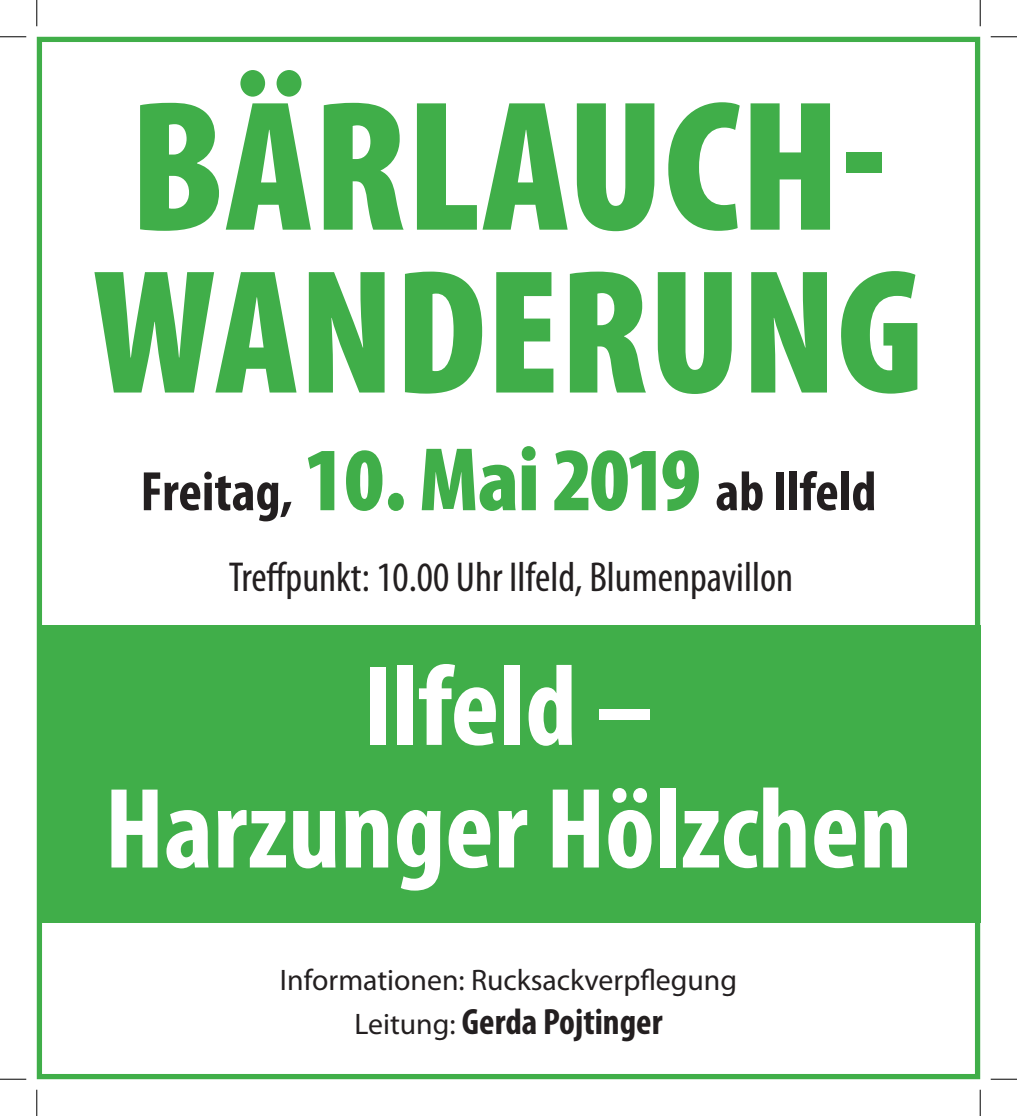
<style>
.page{position:relative;width:1017px;height:1116px;background:#fff}
.page>*{position:absolute;margin:0;border:0;box-sizing:border-box;transform-origin:0 0}
.t1{font:900 condensed 187.25px "Myriad Pro";color:#40ae49}
.t2{font:900 condensed 178.5px "Myriad Pro";color:#40ae49}
.t3{font:700 condensed 115.5px/122.5px "Myriad Pro";color:#fff;text-align:center}
.t4{font:700 condensed 56px "Myriad Pro";color:#231f20}
.t5{font:condensed 42px "Myriad Pro";color:#231f20}
.t6{font:700 condensed 36.75px "Myriad Pro";color:#231f20}
.t7{font:29.75px "Myriad Pro";color:#231f20}
.s1{font-weight:900;font-size:91px;color:#40ae49}
.s2{font-weight:400;font-stretch:normal;font-size:29.75px}
</style>
<div class="page">
<div style="left:37px;top:625px;width:942px;height:297px;background:#40ae49"></div>
<div style="left:37px;top:37px;width:942px;height:1041px;border:5px solid #40ae49"></div>
<svg style="left:0;top:36px;width:26px;height:1px"></svg>
<svg style="left:990px;top:36px;width:26px;height:1px"></svg>
<svg style="left:0;top:1078px;width:26px;height:1px"></svg>
<svg style="left:990px;top:1078px;width:26px;height:1px"></svg>
<svg style="left:36px;top:0;width:1px;height:26px"></svg>
<svg style="left:36px;top:1089px;width:1px;height:26px"></svg>
<svg style="left:979px;top:0;width:1px;height:26px"></svg>
<svg style="left:979px;top:1089px;width:1px;height:26px"></svg>
<h1 class="t1" style="left:129px;top:47px;width:759px">BÄRLAUCH-</h1>
<h2 class="t2" style="left:93px;top:218px;width:832px">WANDERUNG</h2>
<h3 class="t4" style="left:140px;top:456px;width:737px">Freitag, <span class="s1">10. MAI 2019</span> ab Ilfeld</h3>
<p class="t5" style="left:229px;top:551px;width:565px">Treffpunkt: 10.00 Uhr Ilfeld, Blumenpavillon</p>
<h3 class="t3" style="left:105px;top:642px;width:808px">Ilfeld –<br>Harzunger Hölzchen</h3>
<p class="t7" style="left:280px;top:961px;width:458px">Informationen: Rucksackverpflegung</p>
<p class="t6" style="left:354px;top:999px;width:309px"><span class="s2">Leitung:</span> Gerda Pojtinger</p>
</div>
